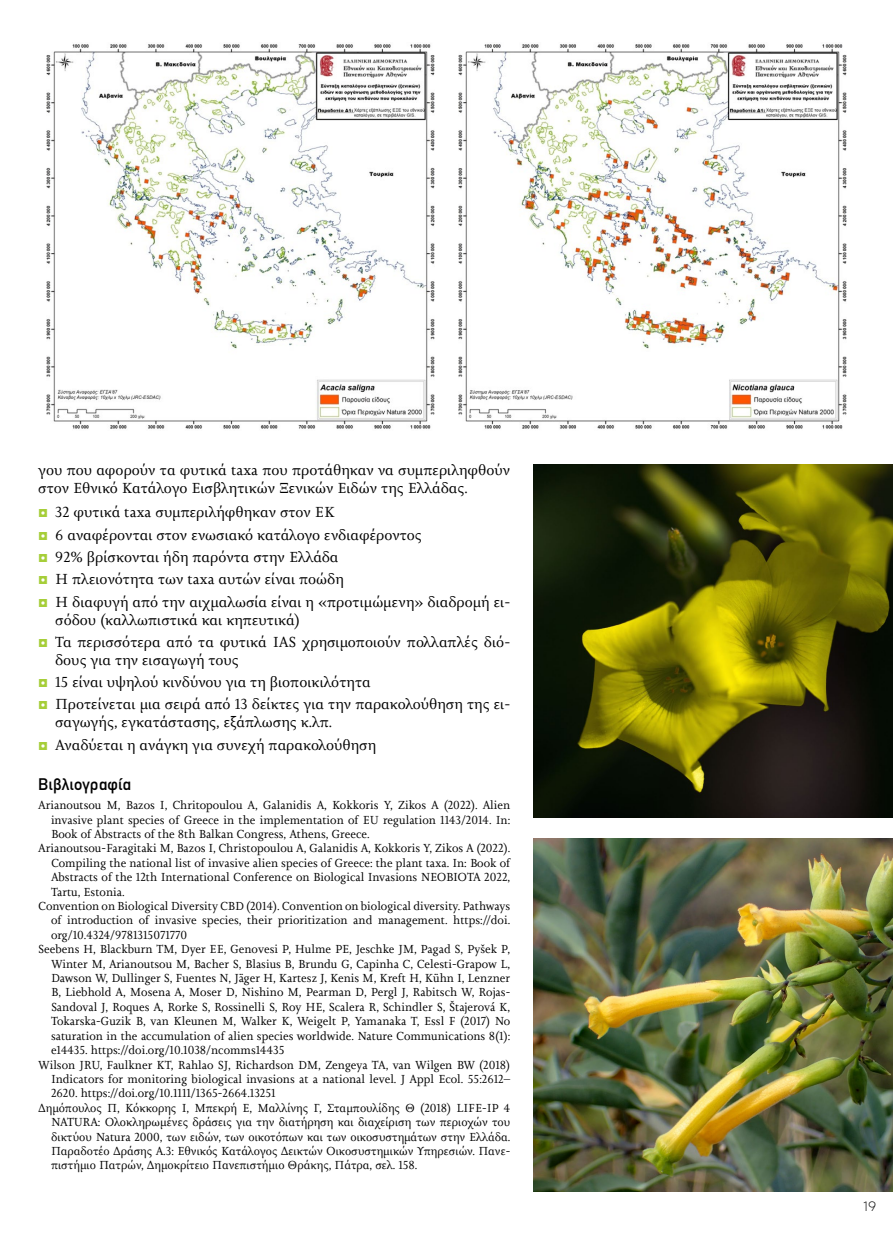
<style>
.page{position:relative;width:893px;height:1234px;background:#fff}
.page>*{position:absolute;margin:0;border:0;box-sizing:border-box;transform-origin:0 0}
.title_Bibliografia{font:16.5px "CF Din";letter-spacing:.01em;color:#000}
.Body_text_01_body{font:15px/18px "Joanna Nova";color:#000}
.t1{font:300 13.5px "CF Asty Std";color:#000}
.EBEnews-Βιβλιογραφια{font:12px/14.4px "Joanna Nova";color:#000;text-align:justify}
.s1{font-family:"Gill Sans Nova";font-weight:600;font-size:16.5px;color:#a6ce39}
</style>
<div class="page">
<img style="left:47px;top:44px;width:388px;height:385px">
<img style="left:459px;top:44px;width:387px;height:385px">
<img style="left:534px;top:464px;width:359px;height:353px">
<img style="left:534px;top:838px;width:359px;height:353px">
<p class="Body_text_01_body" style="left:38px;top:461px;width:473px">γου που αφορούν τα φυτικά taxa που προτάθηκαν να συμπεριληφθούν στον Εθνικό Κατάλογο Εισβλητικών Ξενικών Ειδών της Ελλάδας.</p>
<p class="Body_text_01_body" style="left:38px;top:503px;width:298px"><span class="s1">◘</span> 32 φυτικά taxa συμπεριλήφθηκαν στον ΕΚ</p>
<p class="Body_text_01_body" style="left:38px;top:525px;width:385px"><span class="s1">◘</span> 6 αναφέρονται στον ενωσιακό κατάλογο ενδιαφέροντος</p>
<p class="Body_text_01_body" style="left:38px;top:547px;width:302px"><span class="s1">◘</span> 92% βρίσκονται ήδη παρόντα στην Ελλάδα</p>
<p class="Body_text_01_body" style="left:38px;top:570px;width:307px"><span class="s1">◘</span> Η πλειονότητα των taxa αυτών είναι ποώδη</p>
<p class="Body_text_01_body" style="left:55px;top:592px;width:456px;text-indent:-17px"><span class="s1">◘</span> Η διαφυγή από την αιχμαλωσία είναι η «προτιμώμενη» διαδρομή ει&shy;σόδου (καλλωπιστικά και κηπευτικά)</p>
<p class="Body_text_01_body" style="left:55px;top:632px;width:456px;text-indent:-17px"><span class="s1">◘</span> Τα περισσότερα από τα φυτικά IAS χρησιμοποιούν πολλαπλές διό&shy;δους για την εισαγωγή τους</p>
<p class="Body_text_01_body" style="left:38px;top:672px;width:334px"><span class="s1">◘</span> 15 είναι υψηλού κινδύνου για τη βιοποικιλότητα</p>
<p class="Body_text_01_body" style="left:55px;top:695px;width:456px;text-indent:-17px"><span class="s1">◘</span> Προτείνεται μια σειρά από 13 δείκτες για την παρακολούθηση της ει&shy;σαγωγής, εγκατάστασης, εξάπλωσης κ.λπ.</p>
<p class="Body_text_01_body" style="left:38px;top:735px;width:339px"><span class="s1">◘</span> Αναδύεται η ανάγκη για συνεχή παρακολούθηση</p>
<p class="title_Bibliografia" style="left:38px;top:775px;width:94px">Βιβλιογραφία</p>
<p class="EBEnews-Βιβλιογραφια" style="left:51px;top:797px;width:461px;text-indent:-13px">Arianoutsou M, Bazos I, Chritopoulou A, Galanidis A, Kokkoris Y, Zikos A (2022). Alien invasive plant species of Greece in the implementation of EU regulation 1143/2014. In:<br>Book of Abstracts of the 8th Balkan Congress, Athens, Greece.</p>
<p class="EBEnews-Βιβλιογραφια" style="left:51px;top:840px;width:461px;text-indent:-13px">Arianoutsou-Faragitaki M, Bazos I, Christopoulou A, Galanidis A, Kokkoris Y, Zikos A (2022).<br>Compiling the national list of invasive alien species of Greece: the plant taxa. In: Book of Abstracts of the 12th International Conference on Biological Invasions NEOBIOTA 2022, Tartu, Estonia.</p>
<p class="EBEnews-Βιβλιογραφια" style="left:51px;top:898px;width:461px;text-indent:-13px">Convention on Biological Diversity CBD (2014). Convention on biological diversity. Pathways of introduction of invasive species, their prioritization and management. https://doi. org/10.4324/9781315071770</p>
<p class="EBEnews-Βιβλιογραφια" style="left:51px;top:941px;width:461px;text-indent:-13px">Seebens H, Blackburn TM, Dyer EE, Genovesi P, Hulme PE, Jeschke JM, Pagad S, Pyšek P, Winter M, Arianoutsou M, Bacher S, Blasius B, Brundu G, Capinha C, Celesti-Grapow L, Dawson W, Dullinger S, Fuentes N, Jäger H, Kartesz J, Kenis M, Kreft H, Kühn I, Lenzner B, Liebhold A, Mosena A, Moser D, Nishino M, Pearman D, Pergl J, Rabitsch W, Rojas-Sandoval J, Roques A, Rorke S, Rossinelli S, Roy HE, Scalera R, Schindler S, Štajerová K, Tokarska-Guzik B, van Kleunen M, Walker K, Weigelt P, Yamanaka T, Essl F (2017) No saturation in the accumulation of alien species worldwide. Nature Communications 8(1): e14435. https://doi.org/10.1038/ncomms14435</p>
<p class="EBEnews-Βιβλιογραφια" style="left:51px;top:1056px;width:461px;text-indent:-13px">Wilson JRU, Faulkner KT, Rahlao SJ, Richardson DM, Zengeya TA, van Wilgen BW (2018)<br>Indicators for monitoring biological invasions at a national level. J Appl Ecol. 55:2612– 2620. https://doi.org/10.1111/1365-2664.13251</p>
<p class="EBEnews-Βιβλιογραφια" style="left:51px;top:1100px;width:461px;text-indent:-13px">Δημόπουλος Π, Κόκκορης Ι, Μπεκρή Ε, Μαλλίνης Γ, Σταμπουλίδης Θ (2018) LIFE-IP 4<br>NATURA: Ολοκληρωμένες δράσεις για την διατήρηση και διαχείριση των περιοχών του δικτύου Natura 2000, των ειδών, των οικοτόπων και των οικοσυστημάτων στην Ελλάδα.<br>Παραδοτέο Δράσης Α.3: Εθνικός Κατάλογος Δεικτών Οικοσυστημικών Υπηρεσιών. Πανε&shy;πιστήμιο Πατρών, Δημοκρίτειο Πανεπιστήμιο Θράκης, Πάτρα, σελ. 158.</p>
<p class="t1" style="left:863px;top:1198px;width:15px">19</p>
</div>
